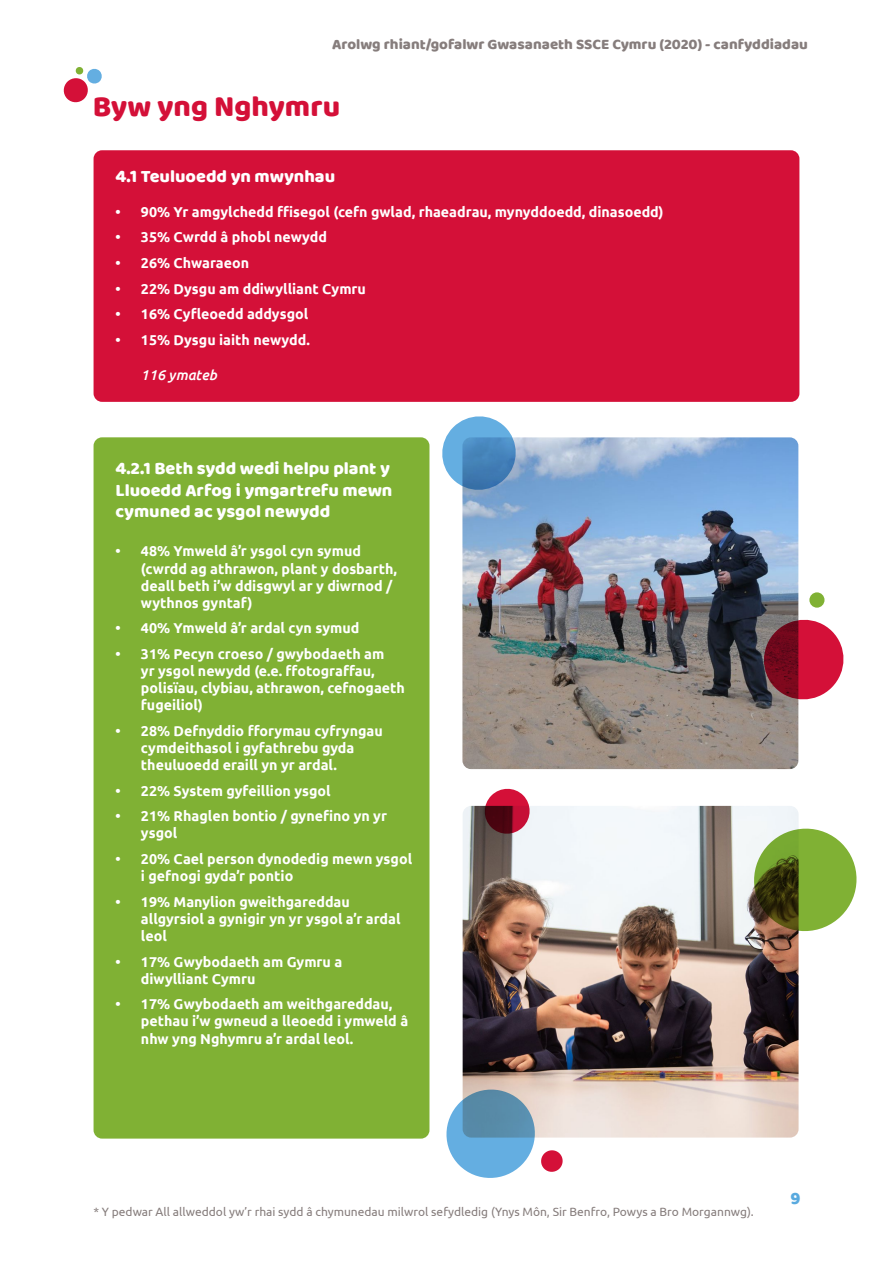
<style>
.page{position:relative;width:893px;height:1263px;background:#fff}
.page>*{position:absolute;margin:0;border:0;box-sizing:border-box;transform-origin:0 0}
.t1{font:30px "Baloo";color:#d41038}
.t2{font:18px/21.6px "Baloo";color:#fff}
.t3{font:18px "Baloo";color:#59aadf}
.t4{font:15px "Baloo";color:#867d7c}
.t5{font:700 14.25px/17.1px "Ubuntu";color:#fff}
.t6{font:italic 500 14.25px "Ubuntu";color:#fff}
.t7{font:12px "Ubuntu";color:#867d7c}
</style>
<div class="page">
<div style="left:94px;top:150px;width:705px;height:252px;background:#d41038;border-radius:9px"></div>
<div style="left:94px;top:437px;width:335px;height:701px;background:#80b134;border-radius:9px"></div>
<svg style="left:63px;top:67px;width:39px;height:36px"></svg>
<img style="left:462px;top:437px;width:336px;height:332px">
<svg style="left:442px;top:416px;width:77px;height:77px"></svg>
<div style="left:809px;top:592px;width:15px;height:16px;background:#80b134;border-radius:50%"></div>
<svg style="left:760px;top:616px;width:84px;height:87px;background:#ac4055"></svg>
<img style="left:463px;top:806px;width:336px;height:331px">
<svg style="left:749px;top:823px;width:108px;height:113px"></svg>
<svg style="left:446px;top:1085px;width:118px;height:93px"></svg>
<svg style="left:482px;top:788px;width:50px;height:48px"></svg>
<p class="t4" style="left:332px;top:35px;width:477px">Arolwg rhiant/gofalwr Gwasanaeth SSCE Cymru (2020) - canfyddiadau</p>
<h1 class="t1" style="left:93px;top:88px;width:249px">Byw yng Nghymru</h1>
<p class="t2" style="left:115px;top:165px;width:221px">4.1 Teuluoedd yn mwynhau</p>
<p class="t5" style="left:115px;top:203px;width:550px">• 90% Yr amgylchedd ffisegol (cefn gwlad, rhaeadrau, mynyddoedd, dinasoedd)</p>
<p class="t5" style="left:115px;top:229px;width:213px">• 35% Cwrdd â phobl newydd</p>
<p class="t5" style="left:115px;top:254px;width:135px">• 26% Chwaraeon</p>
<p class="t5" style="left:115px;top:280px;width:252px">• 22% Dysgu am ddiwylliant Cymru</p>
<p class="t5" style="left:115px;top:305px;width:194px">• 16% Cyfleoedd addysgol</p>
<p class="t5" style="left:115px;top:331px;width:196px">• 15% Dysgu iaith newydd.</p>
<p class="t6" style="left:141px;top:367px;width:77px">116 ymateb</p>
<p class="t2" style="left:115px;top:457px;width:278px">4.2.1 Beth sydd wedi helpu plant y<br>Lluoedd Arfog i ymgartrefu mewn cymuned ac ysgol newydd</p>
<p class="t5" style="left:141px;top:543px;width:257px;text-indent:-26px">• 48% Ymweld â’r ysgol cyn symud (cwrdd ag athrawon, plant y dosbarth, deall beth i’w ddisgwyl ar y diwrnod / wythnos gyntaf)</p>
<p class="t5" style="left:115px;top:619px;width:245px">• 40% Ymweld â’r ardal cyn symud</p>
<p class="t5" style="left:141px;top:645px;width:266px;text-indent:-26px">• 31% Pecyn croeso / gwybodaeth am<br>yr ysgol newydd (e.e. ffotograffau, polisïau, clybiau, athrawon, cefnogaeth fugeiliol)</p>
<p class="t5" style="left:141px;top:722px;width:243px;text-indent:-26px">• 28% Defnyddio fforymau cyfryngau cymdeithasol i gyfathrebu gyda theuluoedd eraill yn yr ardal.</p>
<p class="t5" style="left:115px;top:782px;width:217px">• 22% System gyfeillion ysgol</p>
<p class="t5" style="left:141px;top:807px;width:248px;text-indent:-26px">• 21% Rhaglen bontio / gynefino yn yr ysgol</p>
<p class="t5" style="left:141px;top:850px;width:273px;text-indent:-26px">• 20% Cael person dynodedig mewn ysgol i gefnogi gyda’r pontio</p>
<p class="t5" style="left:141px;top:893px;width:261px;text-indent:-26px">• 19% Manylion gweithgareddau allgyrsiol a gynigir yn yr ysgol a’r ardal leol</p>
<p class="t5" style="left:141px;top:953px;width:203px;text-indent:-26px">• 17% Gwybodaeth am Gymru a diwylliant Cymru</p>
<p class="t5" style="left:141px;top:995px;width:269px;line-height:17.5px;text-indent:-26px">• 17% Gwybodaeth am weithgareddau, pethau i’w gwneud a lleoedd i ymweld â nhw yng Nghymru a’r ardal leol.</p>
<p class="t7" style="left:93px;top:1205px;width:662px">* Y pedwar All allweddol yw’r rhai sydd â chymunedau milwrol sefydledig (Ynys Môn, Sir Benfro, Powys a Bro Morgannwg).</p>
<p class="t3" style="left:790px;top:1187px;width:12px">9</p>
</div>
